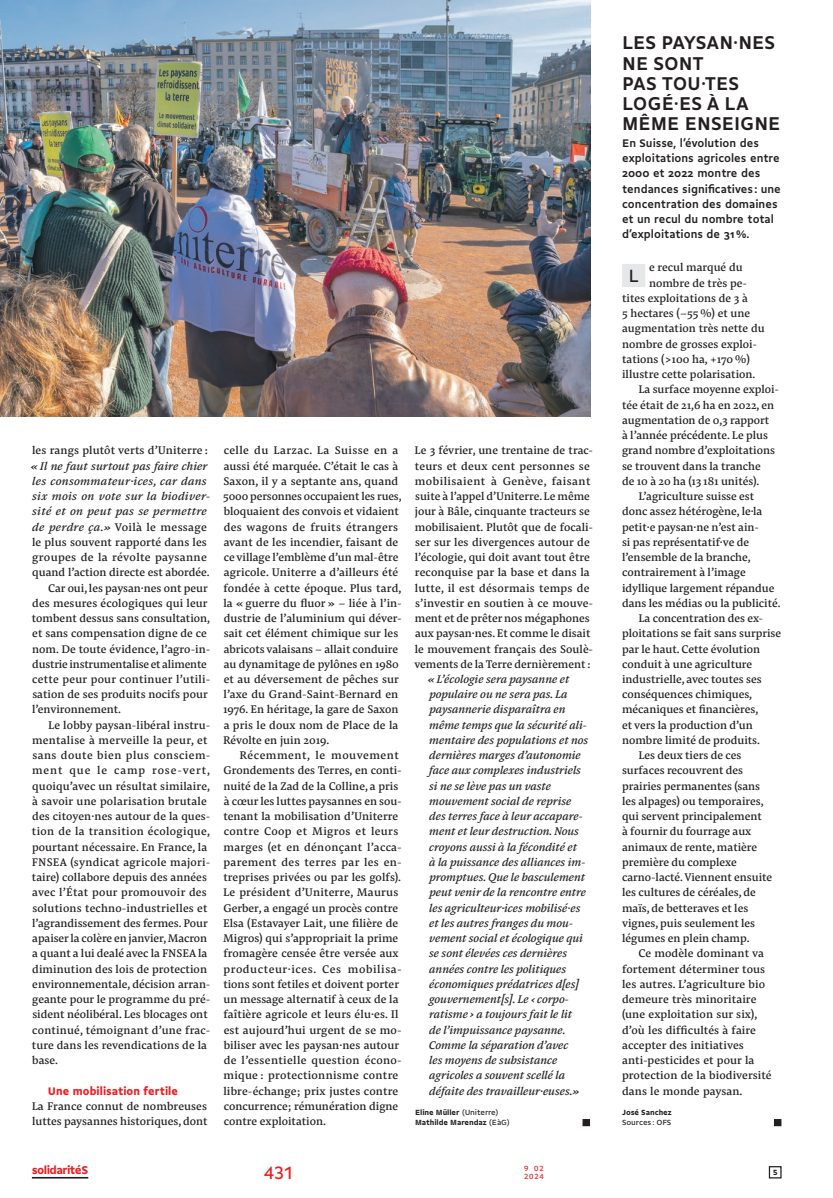
<style>
.page{position:relative;width:833px;height:1198px;background:#fff}
.page>*{position:absolute;margin:0;border:0;box-sizing:border-box;transform-origin:0 0}
.Titre_encart{font:700 20px/20.4px "Gemeli";color:#231f20}
.t1{font:19.38px "Gemeli";color:#ee1d23}
.Texte_drap_100_lettrine{font:19.12px "Gemeli";color:#231f20}
.Chapeau_petit{font:700 11.88px/15.2px "Gemeli";color:#231f20}
.Intertitres{font:900 11.88px "Gemeli";letter-spacing:.005em;color:#ee1d23}
.t2{font:700 11.88px "Gemeli Micro";letter-spacing:-.05em;color:#ee1d23}
.Texte_100{font:11.5px/15.2px "Pensum Pro";letter-spacing:.005em;color:#231f20}
.Texte_90{font:11.5px/15.2px "Pensum Pro";letter-spacing:.005em;color:#231f20}
.Texte_drapeau_90{font:11.5px/15.2px "Pensum Pro";color:#231f20}
.Texte_drapeau_90-2{font:italic 11.5px/15.2px "Pensum Pro";color:#231f20}
.Texte_110{font:11.5px/15.2px "Pensum Pro";letter-spacing:.005em;color:#231f20}
.Texte_drapeau_110{font:11.5px/15.2px "Pensum Pro";letter-spacing:.005em;color:#231f20}
.Texte_drap_100_lettrine-2{font:11.5px "Pensum Pro";color:#231f20}
.Signature_2_lignes{font:700 7.75px/10px "Gemeli Micro";letter-spacing:-.01em;color:#231f20}
.t3{font:7.75px/7.5px "Gemeli Micro";letter-spacing:.09em;color:#ee1d23}
.s1{font-style:italic}
.s2{font-weight:400}
</style>
<div class="page">
<div style="left:769px;top:1166px;width:12px;height:12px;border:1px solid #231f20"></div>
<hr style="left:32px;top:1177px;width:56px;height:1px;background:#231f20">
<div style="left:582px;top:1119px;width:8px;height:7px;background:#231f20"></div>
<img style="left:0;top:0;width:590px;height:416px">
<div style="left:622px;top:264px;width:23px;height:23px;background:#e6e7e9"></div>
<div style="left:774px;top:1119px;width:7px;height:7px;background:#231f20"></div>
<p class="Texte_110" style="left:31px;top:443px;width:181px">les rangs plutôt verts d’Uniterre : <span class="s1">« Il ne faut surtout pas faire chier les consommateur·ices, car dans six mois on vote sur la biodiver&shy;sité et on peut pas se permettre de perdre ça.»</span> Voilà le message le plus souvent rapporté dans les groupes de la révolte paysanne quand l’action directe est abordée.</p>
<p class="Texte_90" style="left:32px;top:580px;width:180px;text-indent:16px">Car oui, les paysan·nes ont peur des mesures écologiques qui leur tombent dessus sans consultation, et sans compensation digne de ce nom. De toute évidence, l’agro-in&shy;dustrie instrumentalise et alimente cette peur pour continuer l’utili&shy;sation de ses produits nocifs pour l’environnement.</p>
<p class="Texte_90" style="left:32px;top:717px;width:180px;text-indent:16px">Le lobby paysan-libéral instru&shy;mentalise à merveille la peur, et sans doute bien plus consciem&shy;ment que le camp rose-vert, quoiqu’avec un résultat similaire, à savoir une polarisation brutale des citoyen·nes autour de la ques&shy;tion de la transition écologique, pourtant nécessaire. En France, la<br>FNSEA (syndicat agricole majori&shy;taire) collabore depuis des années avec l’État pour promouvoir des solutions techno-industrielles et l’agrandissement des fermes. Pour apaiser la colère en janvier, Macron a quant a lui dealé avec la FNSEA la diminution des lois de protection environnementale, décision arran&shy;geante pour le programme du pré&shy;sident néolibéral. Les blocages ont continué, témoignant d’une frac&shy;ture dans les revendications de la base.</p>
<p class="Intertitres" style="left:48px;top:1082px;width:132px">Une mobilisation fertile</p>
<p class="Texte_100" style="left:32px;top:1098px;width:177px">La France connut de nombreuses luttes paysannes historiques, dont</p>
<p class="Texte_100" style="left:223px;top:443px;width:180px">celle du Larzac. La Suisse en a aussi été marquée. C’était le cas à<br>Saxon, il y a septante ans, quand<br>5000 personnes occupaient les rues, bloquaient des convois et vidaient des wagons de fruits étrangers avant de les incendier, faisant de ce village l’emblème d’un mal-être agricole. Uniterre a d’ailleurs été fondée à cette époque. Plus tard, la « guerre du fluor » – liée à l’in&shy;dustrie de l’aluminium qui déver&shy;sait cet élément chimique sur les abricots valaisans – allait conduire au dynamitage de pylônes en 1980 et au déversement de pêches sur l’axe du Grand-Saint-Bernard en<br>1976. En héritage, la gare de Saxon a pris le doux nom de Place de la<br>Révolte en juin 2019.</p>
<p class="Texte_100" style="left:223px;top:747px;width:180px;text-indent:16px">Récemment, le mouvement Grondements des Terres, en conti&shy;nuité de la Zad de la Colline, a pris à cœur les luttes paysannes en sou&shy;tenant la mobilisation d’Uniterre contre Coop et Migros et leurs marges (et en dénonçant l’acca&shy;parement des terres par les en&shy;treprises privées ou par les golfs).<br>Le président d’Uniterre, Maurus Gerber, a engagé un procès contre Elsa (Estavayer Lait, une filière de Migros) qui s’appropriait la prime fromagère censée être versée aux producteur·ices. Ces mobilisa&shy;tions sont fetiles et doivent porter un message alternatif à ceux de la faîtière agricole et leurs élu·es. Il est aujourd’hui urgent de se mo&shy;biliser avec les paysan·nes autour de l’essentielle question écono&shy;mique : protectionnisme contre libre-échange; prix justes contre concurrence; rémunération digne contre exploitation.</p>
<p class="Texte_100" style="left:414px;top:443px;width:180px">Le 3 février, une trentaine de trac&shy;teurs et deux cent personnes se mobilisaient à Genève, faisant suite à l’appel d’Uniterre. Le même jour à Bâle, cinquante tracteurs se mobilisaient. Plutôt que de focali&shy;ser sur les divergences autour de l’écologie, qui doit avant tout être reconquise par la base et dans la lutte, il est désormais temps de s’investir en soutien à ce mouve&shy;ment et de prêter nos mégaphones aux paysan·nes. Et comme le disait le mouvement français des Soulè&shy;vements de la Terre dernièrement :</p>
<p class="Texte_drapeau_90-2" style="left:428px;top:671px;width:162px">« L’écologie sera paysanne et populaire ou ne sera pas. La paysannerie disparaîtra en même temps que la sécurité ali&shy;mentaire des populations et nos dernières marges d’autonomie face aux complexes industriels si ne se lève pas un vaste mouvement social de reprise des terres face à leur accapare&shy;ment et leur destruction. Nous croyons aussi à la fécondité et<br>à la puissance des alliances im&shy;promptues. Que le basculement peut venir de la rencontre entre les agriculteur·ices mobilisé·es et les autres franges du mou&shy;vement social et écologique qui se sont élevées ces dernières années contre les politiques économiques prédatrices d[es] gouvernement[s]. Le ‹ corpo&shy;ratisme › a toujours fait le lit<br>de l’impuissance paysanne.<br>Comme la séparation d’avec<br>les moyens de subsistance agricoles a souvent scellé la défaite des travailleur·euses.»</p>
<p class="Signature_2_lignes" style="left:415px;top:1107px;width:96px">Eline Müller <span class="s2">(Uniterre)<br></span>Mathilde Marendaz <span class="s2">(EàG)</span></p>
<p class="Titre_encart" style="left:622px;top:31px;width:160px">LES PAYSAN·NES<br>NE SONT<br>PAS TOU·TES<br>LOGÉ·ES À LA<br>MÊME ENSEIGNE</p>
<p class="Chapeau_petit" style="left:622px;top:135px;width:160px">En Suisse, l’évolution des exploitations agricoles entre<br>2000 et 2022 montre des tendances significatives : une concentration des domaines et un recul du nombre total d’exploitations de 31 %.</p>
<p class="Texte_drap_100_lettrine" style="left:628px;top:262px;width:12px">L</p>
<p class="Texte_drap_100_lettrine-2" style="left:649px;top:259px;width:95px">e recul marqué du</p>
<p class="Texte_drap_100_lettrine-2" style="left:649px;top:275px;width:99px">nombre de très pe-</p>
<p class="Texte_drap_100_lettrine-2" style="left:622px;top:290px;width:127px">tites exploitations de 3 à</p>
<p class="Texte_drap_100_lettrine-2" style="left:622px;top:305px;width:130px">5 hectares (–55 %) et une</p>
<p class="Texte_drap_100_lettrine-2" style="left:622px;top:320px;width:144px">augmentation très nette du</p>
<p class="Texte_drap_100_lettrine-2" style="left:622px;top:336px;width:137px">nombre de grosses exploi-</p>
<p class="Texte_drap_100_lettrine-2" style="left:622px;top:351px;width:129px">tations (&gt;100 ha, +170 %)</p>
<p class="Texte_drap_100_lettrine-2" style="left:622px;top:366px;width:135px">illustre cette polarisation.</p>
<p class="Texte_drapeau_90" style="left:622px;top:382px;width:158px;text-indent:16px">La surface moyenne exploi&shy;tée était de 21,6 ha en 2022, en augmentation de 0,3 rapport<br>à l’année précédente. Le plus grand nombre d’exploitations se trouvent dans la tranche<br>de 10 à 20 ha (13 181 unités).</p>
<p class="Texte_drapeau_90" style="left:622px;top:488px;width:160px;text-indent:16px">L’agriculture suisse est donc assez hétérogène, le·la petit·e paysan·ne n’est ain-<br>si pas représentatif·ve de l’ensemble de la branche, contrairement à l’image idyllique largement répandue dans les médias ou la publicité.</p>
<p class="Texte_drapeau_90" style="left:622px;top:610px;width:161px;text-indent:16px">La concentration des ex&shy;ploitations se fait sans surprise par le haut. Cette évolution conduit à une agriculture industrielle, avec toutes ses conséquences chimiques, mécaniques et financières,<br>et vers la production d’un nombre limité de produits.</p>
<p class="Texte_drapeau_90" style="left:622px;top:747px;width:152px;text-indent:16px">Les deux tiers de ces surfaces recouvrent des prairies permanentes (sans les alpages) ou temporaires, qui servent principalement<br>à fournir du fourrage aux animaux de rente, matière première du complexe carno-lacté. Viennent ensuite les cultures de céréales, de maïs, de betteraves et les vignes, puis seulement les légumes en plein champ.</p>
<p class="Texte_drapeau_110" style="left:622px;top:945px;width:151px;text-indent:16px">Ce modèle dominant va fortement déterminer tous les autres. L’agriculture bio demeure très minoritaire (une exploitation sur six), d’où les difficultés à faire accepter des initiatives anti-pesticides et pour la protection de la biodiversité dans le monde paysan.</p>
<p class="Signature_2_lignes" style="left:622px;top:1107px;width:51px">José Sanchez<br><span class="s2">Sources : OFS</span></p>
<p class="t2" style="left:32px;top:1161px;width:58px">solidaritéS</p>
<h2 class="t1" style="left:264px;top:1158px;width:32px">431</h2>
<p class="Signature_2_lignes" style="left:773px;top:1167px;width:6px">5</p>
<p class="t3" style="left:524px;top:1164px;width:21px">9 02<br>2024</p>
</div>
